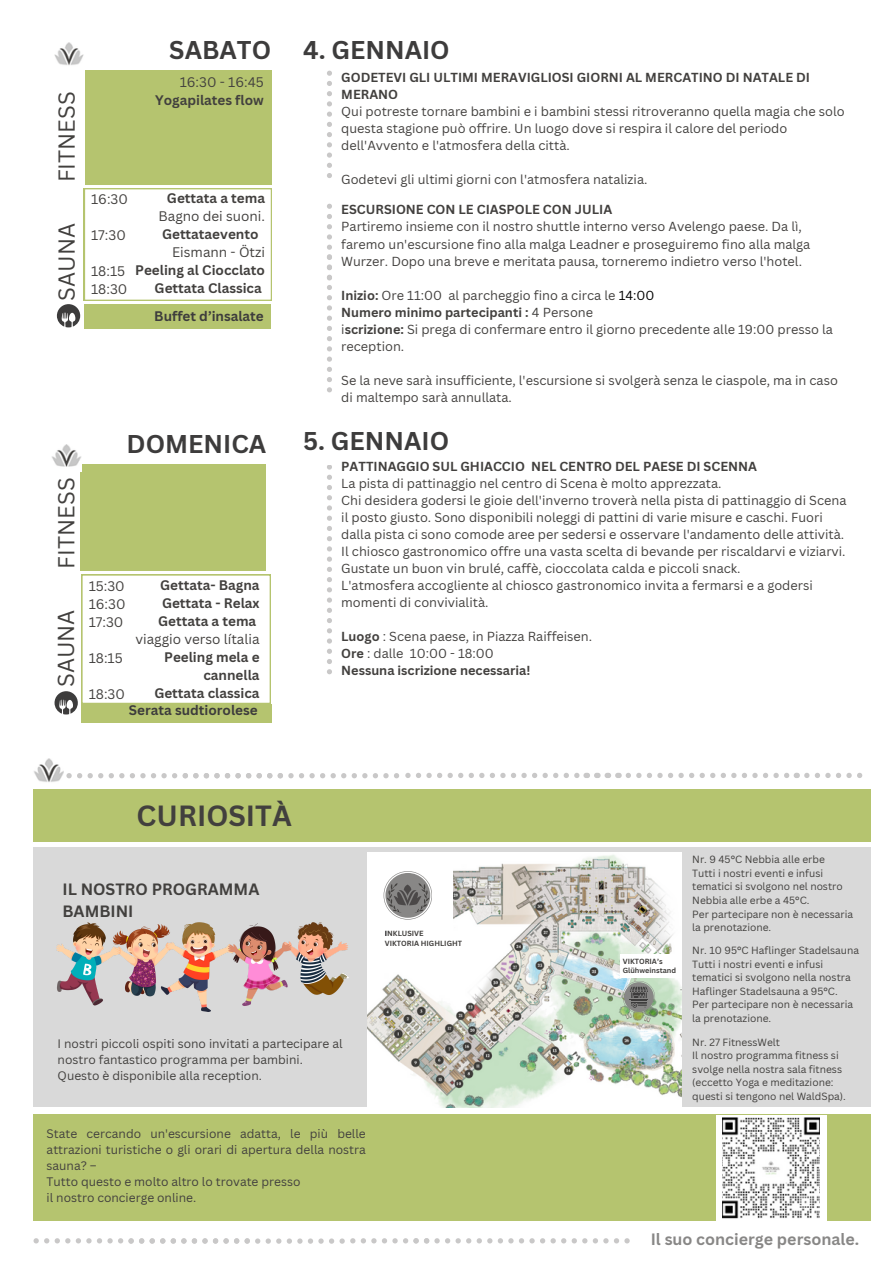
<style>
.page{position:relative;width:894px;height:1264px;background:#fff}
.page>*{position:absolute;margin:0;border:0;box-sizing:border-box;transform-origin:0 0}
.t1{font:700 28.35px "Canva Sans";color:#42403e}
.t2{font:700 25.05px "Canva Sans";color:#3d3c3c}
.t3{font:22.5px "Canva Sans";color:#42403e}
.t4{font:700 16.05px "Canva Sans";color:#888786}
.t5{font:700 15.9px/21.3px "Canva Sans";color:#42403e}
.t6{font:700 13.5px/18px "Canva Sans";color:#42403e;text-align:right}
.t7{font:13.5px "Canva Sans";color:#42403e}
.t8{font:700 13.5px "Canva Sans";color:#3d3c3c}
.t9{font:12.75px/17px "Canva Sans";color:#42403e}
.t10{font:700 12.75px/17px "Canva Sans";color:#42403e}
.t11{font:12px/16px "Canva Sans";color:#42403e}
.t12{font:10.2px/13.6px "Canva Sans";color:#42403e}
.t13{font:700 7.2px "Canva Sans";color:#42403e}
.s1{font-weight:700}
.s2{color:#000}
</style>
<div class="page">
<div style="left:81px;top:464px;width:185px;height:107px;background:#b5c46f"></div>
<img style="left:52px;top:444px;width:29px;height:23px">
<div style="left:81px;top:704px;width:191px;height:18px;background:#b5c46f"></div>
<svg style="left:327px;top:567px;width:5px;height:107px"></svg>
<svg style="left:54px;top:574px;width:216px;height:140px"></svg>
<svg style="left:327px;top:71px;width:5px;height:35px"></svg>
<svg style="left:327px;top:112px;width:5px;height:66px"></svg>
<svg style="left:327px;top:204px;width:5px;height:35px"></svg>
<div style="left:85px;top:70px;width:186px;height:115px;background:#b5c46f"></div>
<img style="left:54px;top:43px;width:30px;height:22px">
<div style="left:84px;top:304px;width:187px;height:24px;background:#b5c46f"></div>
<svg style="left:57px;top:188px;width:215px;height:139px"></svg>
<svg style="left:327px;top:245px;width:5px;height:148px"></svg>
<svg style="left:327px;top:465px;width:5px;height:96px"></svg>
<div style="left:33px;top:1114px;width:837px;height:106px;background:#b5c46f"></div>
<svg style="left:582px;top:1238px;width:47px;height:5px"></svg>
<svg style="left:561px;top:1238px;width:15px;height:5px"></svg>
<svg style="left:540px;top:1238px;width:15px;height:5px"></svg>
<svg style="left:466px;top:1238px;width:68px;height:5px"></svg>
<svg style="left:445px;top:1238px;width:15px;height:5px"></svg>
<div style="left:33px;top:789px;width:837px;height:52px;background:#b5c46f"></div>
<div style="left:33px;top:846px;width:836px;height:260px;background:#d9d9d9"></div>
<img style="left:367px;top:852px;width:314px;height:255px">
<div style="left:367px;top:853px;width:86px;height:92px;background:#fff"></div>
<svg style="left:383px;top:871px;width:49px;height:48px"></svg>
<img style="left:393px;top:884px;width:28px;height:21px">
<svg style="left:622px;top:980px;width:33px;height:33px"></svg>
<div style="left:619px;top:954px;width:62px;height:23px;background:#fff"></div>
<div style="left:715px;top:1114px;width:111px;height:108px;background:#fff"></div>
<img style="left:722px;top:1117px;width:97px;height:101px">
<svg style="left:553px;top:773px;width:15px;height:5px"></svg>
<svg style="left:532px;top:773px;width:15px;height:5px"></svg>
<svg style="left:458px;top:772px;width:68px;height:6px"></svg>
<svg style="left:437px;top:773px;width:15px;height:5px"></svg>
<svg style="left:416px;top:772px;width:15px;height:6px"></svg>
<svg style="left:405px;top:773px;width:5px;height:5px"></svg>
<svg style="left:731px;top:772px;width:15px;height:6px"></svg>
<svg style="left:710px;top:773px;width:15px;height:5px"></svg>
<svg style="left:636px;top:772px;width:68px;height:6px"></svg>
<svg style="left:574px;top:772px;width:56px;height:6px"></svg>
<svg style="left:846px;top:773px;width:17px;height:5px"></svg>
<svg style="left:825px;top:772px;width:15px;height:6px"></svg>
<svg style="left:752px;top:772px;width:67px;height:6px"></svg>
<img style="left:34px;top:758px;width:29px;height:24px">
<svg style="left:424px;top:1238px;width:15px;height:5px"></svg>
<svg style="left:403px;top:1238px;width:15px;height:5px"></svg>
<svg style="left:382px;top:1238px;width:15px;height:5px"></svg>
<svg style="left:308px;top:1238px;width:68px;height:5px"></svg>
<svg style="left:287px;top:1238px;width:15px;height:5px"></svg>
<svg style="left:192px;top:1238px;width:89px;height:5px"></svg>
<svg style="left:76px;top:1238px;width:110px;height:5px"></svg>
<svg style="left:55px;top:1238px;width:15px;height:5px"></svg>
<svg style="left:34px;top:1238px;width:15px;height:5px"></svg>
<svg style="left:394px;top:773px;width:5px;height:5px"></svg>
<svg style="left:320px;top:773px;width:68px;height:5px"></svg>
<svg style="left:299px;top:773px;width:15px;height:5px"></svg>
<svg style="left:204px;top:773px;width:89px;height:5px"></svg>
<svg style="left:151px;top:773px;width:47px;height:5px"></svg>
<svg style="left:130px;top:773px;width:15px;height:5px"></svg>
<svg style="left:109px;top:773px;width:15px;height:5px"></svg>
<svg style="left:66px;top:773px;width:37px;height:5px"></svg>
<img style="left:57px;top:922px;width:291px;height:89px">
<p class="t3" style="left:51px;top:182px;width:92px;rotate:-90deg">FITNESS</p>
<p class="t3" style="left:51px;top:300px;width:79px;rotate:-90deg">SAUNA</p>
<p class="t2" style="left:169px;top:33px;width:103px">SABATO</p>
<p class="t7" style="left:180px;top:72px;width:85px">16:30 - 16:45</p>
<p class="t6" style="left:155px;top:90px;width:110px">Yogapilates flow</p>
<p class="t7" style="left:91px;top:189px;width:38px">16:30</p>
<p class="t7" style="left:91px;top:225px;width:36px">17:30</p>
<p class="t7" style="left:91px;top:261px;width:36px">18:15</p>
<p class="t7" style="left:91px;top:279px;width:38px">18:30</p>
<p class="t6" style="left:167px;top:189px;width:99px">Gettata a tema</p>
<h3 class="t7" style="left:158px;top:206px;width:108px">Bagno dei suoni.</h3>
<h3 class="t6" style="left:162px;top:225px;width:98px">Gettataevento</h3>
<p class="t7" style="left:172px;top:242px;width:94px">Eismann - Ötzi</p>
<h2 class="t6" style="left:135px;top:261px;width:131px">Peeling al Ciocclato</h2>
<p class="t6" style="left:155px;top:279px;width:109px">Gettata Classica</p>
<p class="t8" style="left:154px;top:306px;width:111px">Buffet d’insalate</p>
<h2 class="t3" style="left:51px;top:568px;width:92px;rotate:-90deg">FITNESS</h2>
<h6 class="t3" style="left:50px;top:687px;width:79px;rotate:-90deg">SAUNA</h6>
<p class="t2" style="left:126px;top:426px;width:141px">DOMENICA</p>
<h3 class="t7" style="left:89px;top:576px;width:38px">15:30</h3>
<p class="t7" style="left:89px;top:594px;width:38px">16:30</p>
<p class="t7" style="left:89px;top:612px;width:36px">17:30</p>
<p class="t7" style="left:89px;top:648px;width:36px">18:15</p>
<p class="t7" style="left:89px;top:684px;width:38px">18:30</p>
<p class="t6" style="left:160px;top:575px;width:101px">Gettata- Bagna</p>
<p class="t6" style="left:162px;top:593px;width:99px">Gettata - Relax</p>
<p class="t6" style="left:158px;top:611px;width:99px">Gettata a tema</p>
<p class="t7" style="left:135px;top:629px;width:126px">viaggio verso lítalia</p>
<p class="t6" style="left:164px;top:647px;width:97px">Peeling mela e cannella</p>
<p class="t6" style="left:154px;top:683px;width:107px">Gettata classica</p>
<p class="t8" style="left:129px;top:700px;width:130px">Serata sudtiorolese</p>
<p class="t2" style="left:303px;top:33px;width:148px">4. GENNAIO</p>
<p class="t10" style="left:341px;top:68px;width:470px">GODETEVI GLI ULTIMI MERAVIGLIOSI GIORNI AL MERCATINO DI NATALE DI<br>MERANO</p>
<p class="t9" style="left:341px;top:102px;width:505px">Qui potreste tornare bambini e i bambini stessi ritroveranno quella magia che solo questa stagione può offrire. Un luogo dove si respira il calore del periodo dell'Avvento e l'atmosfera della città.</p>
<p class="t9" style="left:341px;top:170px;width:307px">Godetevi gli ultimi giorni con l'atmosfera natalizia.</p>
<p class="t10" style="left:341px;top:201px;width:272px">ESCURSIONE CON LE CIASPOLE CON JULIA</p>
<p class="t9" style="left:341px;top:218px;width:470px">Partiremo insieme con il nostro shuttle interno verso Avelengo paese. Da lì, faremo un'escursione fino alla malga Leadner e proseguiremo fino alla malga<br>Wurzer. Dopo una breve e meritata pausa, torneremo indietro verso l'hotel.</p>
<p class="t9" style="left:341px;top:286px;width:493px"><span class="s1">Inizio:</span> Ore 11:00 al parcheggio fino a circa le <span class="s2">14:00<br></span><span class="s1">Numero minimo partecipanti :</span> 4 Persone<br>i<span class="s1">scrizione:</span> Si prega di confermare entro il giorno precedente alle 19:00 presso la reception.</p>
<p class="t9" style="left:341px;top:371px;width:498px">Se la neve sarà insufficiente, l'escursione si svolgerà senza le ciaspole, ma in caso di maltempo sarà annullata.</p>
<h3 class="t2" style="left:303px;top:423px;width:148px">5. GENNAIO</h3>
<p class="t10" style="left:341px;top:457px;width:417px">PATTINAGGIO SUL GHIACCIO NEL CENTRO DEL PAESE DI SCENNA</p>
<p class="t9" style="left:341px;top:474px;width:506px">La pista di pattinaggio nel centro di Scena è molto apprezzata.<br>Chi desidera godersi le gioie dell'inverno troverà nella pista di pattinaggio di Scena il posto giusto. Sono disponibili noleggi di pattini di varie misure e caschi. Fuori dalla pista ci sono comode aree per sedersi e osservare l'andamento delle attività.<br>Il chiosco gastronomico offre una vasta scelta di bevande per riscaldarvi e viziarvi.<br>Gustate un buon vin brulé, caffè, cioccolata calda e piccoli snack.<br>L'atmosfera accogliente al chiosco gastronomico invita a fermarsi e a godersi momenti di convivialità.</p>
<p class="t9" style="left:341px;top:627px;width:252px"><span class="s1">Luogo</span> : Scena paese, in Piazza Raiffeisen.<br><span class="s1">Ore</span> : dalle 10:00 - 18:00<br><span class="s1">Nessuna iscrizione necessaria!</span></p>
<h6 class="t1" style="left:137px;top:795px;width:157px">CURIOSITÀ</h6>
<p class="t5" style="left:62px;top:878px;width:198px">IL NOSTRO PROGRAMMA<br>BAMBINI</p>
<p class="t13" style="left:385px;top:928px;width:40px"><span class="s2">I</span>NKLUSIVE</p>
<p class="t13" style="left:385px;top:937px;width:79px">VIKTORIA HIGHLIGHT</p>
<p class="t13" style="left:622px;top:956px;width:41px">VIKTORIA’s</p>
<h1 class="t13" style="left:622px;top:965px;width:55px">Glühweinstand</h1>
<h2 class="t12" style="left:692px;top:852px;width:134px">Nr. 9 45°C Nebbia alle erbe</h2>
<p class="t12" style="left:692px;top:866px;width:152px">Tutti i nostri eventi e infusi tematici si svolgono nel nostro<br>Nebbia alle erbe a 45°C.</p>
<p class="t12" style="left:692px;top:906px;width:162px">Per partecipare non è necessaria la prenotazione.</p>
<h2 class="t12" style="left:692px;top:943px;width:168px">Nr. 10 95°C Haflinger Stadelsauna</h2>
<p class="t12" style="left:692px;top:956px;width:160px">Tutti i nostri eventi e infusi tematici si svolgono nella nostra<br>Haflinger Stadelsauna a 95°C.</p>
<p class="t12" style="left:692px;top:997px;width:162px">Per partecipare non è necessaria la prenotazione.</p>
<h4 class="t11" style="left:58px;top:1034px;width:286px">I nostri piccoli ospiti sono invitati a partecipare al nostro fantastico programma per bambini.</h4>
<p class="t11" style="left:58px;top:1066px;width:206px">Questo è disponibile alla reception.</p>
<p class="t11" style="left:47px;top:1125px;width:321px;text-align:justify">State cercando un'escursione adatta, le più belle attrazioni turistiche o gli orari di apertura della nostra sauna? –</p>
<p class="t11" style="left:47px;top:1173px;width:255px">Tutto questo e molto altro lo trovate presso</p>
<p class="t11" style="left:47px;top:1189px;width:151px">il nostro concierge online.</p>
<p class="t12" style="left:692px;top:1034px;width:89px">Nr. 27 FitnessWelt</p>
<p class="t12" style="left:692px;top:1048px;width:155px">Il nostro programma fitness si svolge nella nostra sala fitness (eccetto Yoga e meditazione: questi si tengono nel WaldSpa).</p>
<p class="t4" style="left:650px;top:1228px;width:210px">Il suo concierge personale.</p>
</div>
